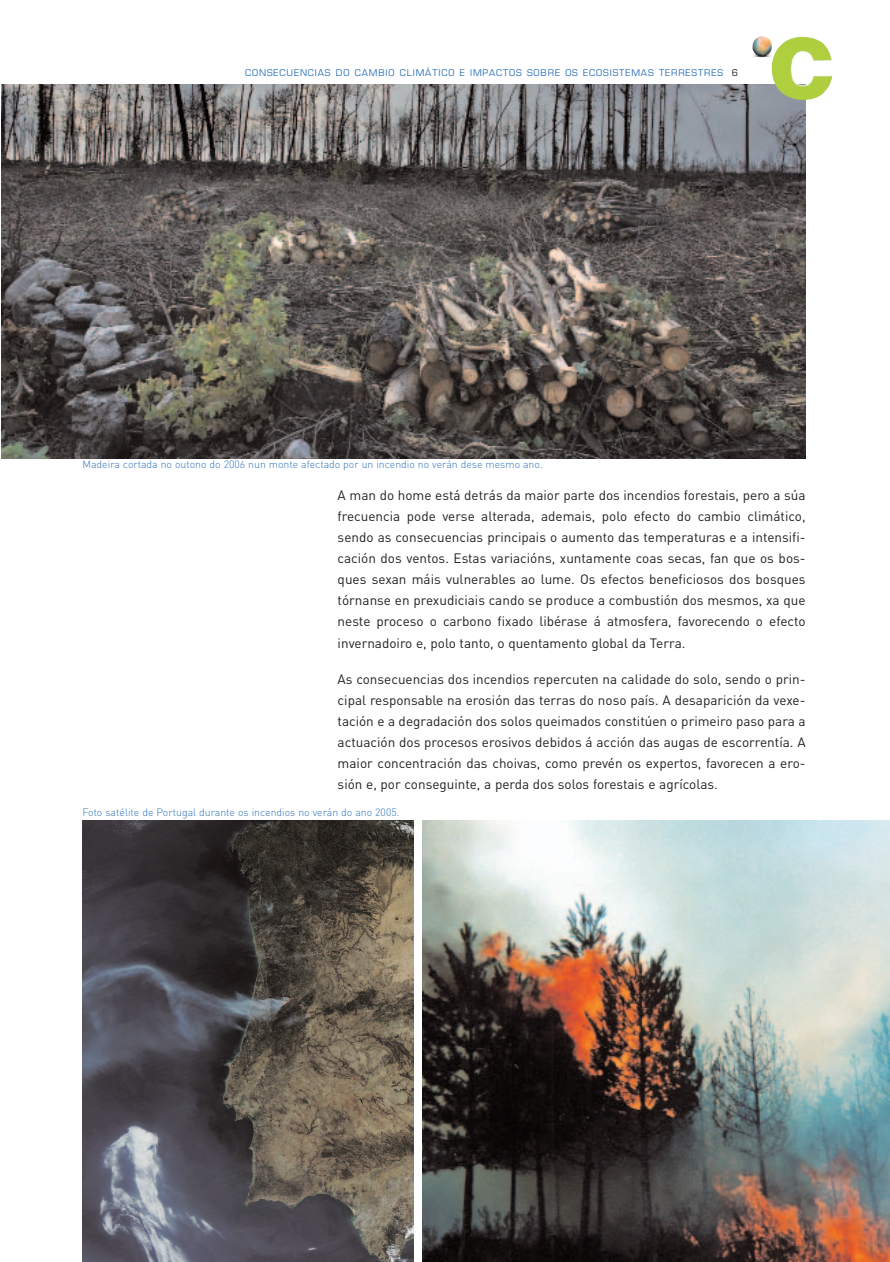
<style>
.page{position:relative;width:890px;height:1262px;background:#fff}
.page>*{position:absolute;margin:0;border:0;box-sizing:border-box;transform-origin:0 0}
.t1{font:13.5px/21px "DIN";color:#231f20;text-align:justify}
.t2{font:300 10.5px "DIN";color:#3073ba}
.t3{font:9px "Eurostile";letter-spacing:.105em;color:#3073ba}
.s1{color:#231f20}
</style>
<div class="page">
<img style="left:1px;top:36px;width:889px;height:1226px">
<p class="t3" style="left:245px;top:69px;width:494px">CONSECUENCIAS DO CAMBIO CLIMÁTICO E IMPACTOS SOBRE OS ECOSISTEMAS TERRESTRES <span class="s1">6</span></p>
<p class="t2" style="left:83px;top:458px;width:462px">Madeira cortada no outono do 2006 nun monte afectado por un incendio no verán dese mesmo ano.</p>
<p class="t1" style="left:338px;top:485px;width:469px">A man do home está detrás da maior parte dos incendios forestais, pero a súa frecuencia pode verse alterada, ademais, polo efecto do cambio climático, sendo as consecuencias principais o aumento das temperaturas e a intensifi&shy;cación dos ventos. Estas variacións, xuntamente coas secas, fan que os bos&shy;ques sexan máis vulnerables ao lume. Os efectos beneficiosos dos bosques tórnanse en prexudiciais cando se produce a combustión dos mesmos, xa que neste proceso o carbono fixado libérase á atmosfera, favorecendo o efecto invernadoiro e, polo tanto, o quentamento global da Terra.</p>
<p class="t1" style="left:338px;top:668px;width:469px">As consecuencias dos incendios repercuten na calidade do solo, sendo o prin&shy;cipal responsable na erosión das terras do noso país. A desaparición da vexe&shy;tación e a degradación dos solos queimados constitúen o primeiro paso para a actuación dos procesos erosivos debidos á acción das augas de escorrentía. A maior concentración das choivas, como prevén os expertos, favorecen a ero&shy;sión e, por conseguinte, a perda dos solos forestais e agrícolas.</p>
<p class="t2" style="left:83px;top:806px;width:319px">Foto satélite de Portugal durante os incendios no verán do ano 2005.</p>
</div>
